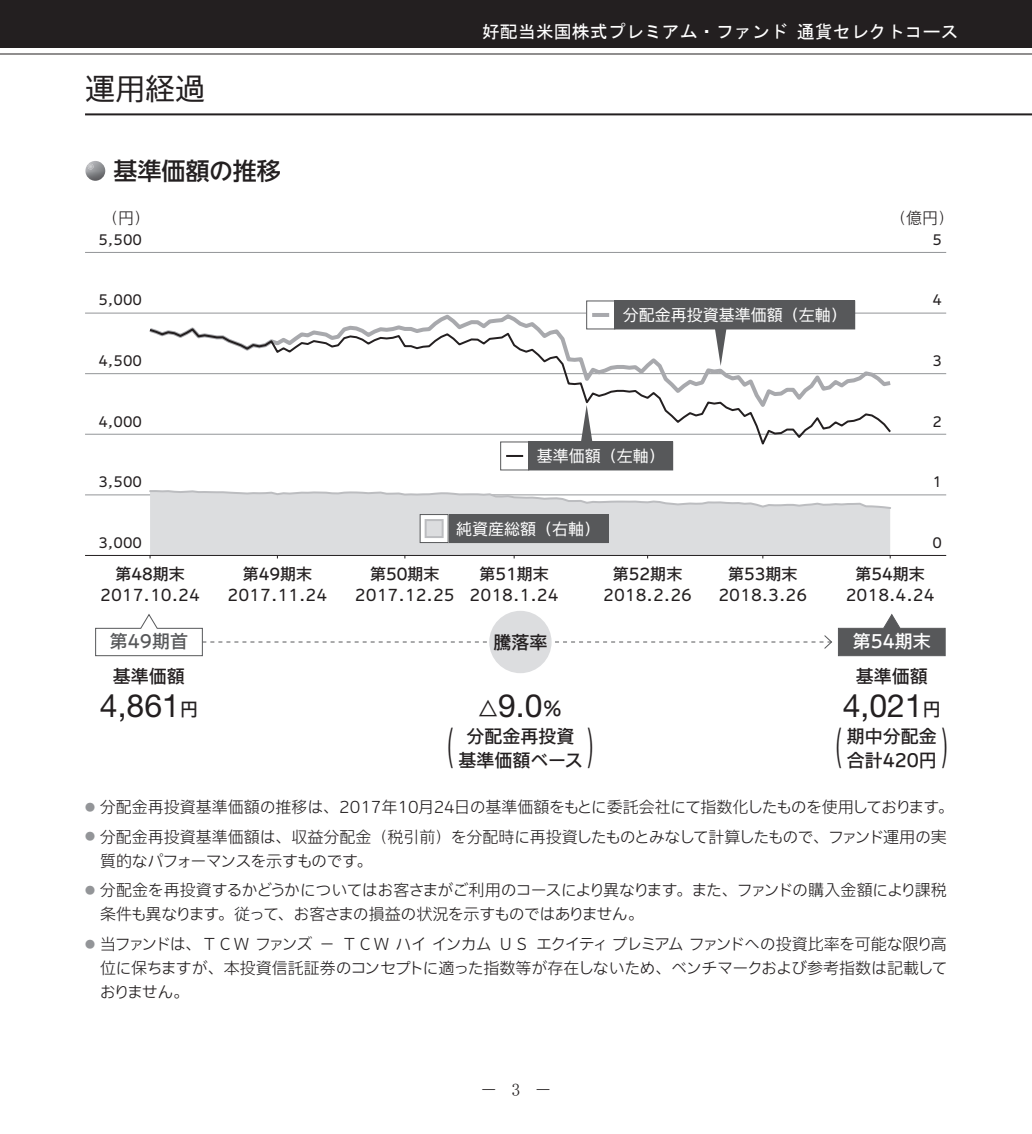
<style>
.page{position:relative;width:1032px;height:1134px;background:#fff}
.page>*{position:absolute;margin:0;border:0;box-sizing:border-box;transform-origin:0 0}
.t1{font:45px "Iwa UCDA Goth Std Th 90 msp RKSJ H";color:#231f20;scale:.4 1}
.t2{font:32px "Helvetica Neue LT Std";color:#231f20}
.t3{font:30px "Iwa UCDA Goth Std R2 90 msp RKSJ H";color:#231f20}
.t4{font:24px "UD Shin Go NT Pr 6 Medium 90 msp RKSJ H";color:#231f20}
.t5{font:18px/24px "Iwa UCDA Goth Std Md 90 msp RKSJ H";color:#231f20;text-align:center}
.t6{font:18px "MS Gothic";color:#fff}
.t7{font:18px "MS Mincho";color:#231f20}
.t8{font:18px "Iwa UCDA Goth Std Md 90 msp RKSJ H";color:#57585a}
.t9{font:18px "Iwa UCDA Goth Std Md 90 msp RKSJ H";color:#fff}
.t10{font:16px/24px "Iwa UCDA Goth Std Lt 90 msp RKSJ H";letter-spacing:-.03em;color:#231f20}
.t11{font:16px/24px "Iwa UCDA Goth Std Lt 90 msp RKSJ H";letter-spacing:-.05em;color:#231f20}
.t12{font:16px "Iwa UCDA Goth Std Th 90 msp RKSJ H";color:#231f20}
.t13{font:16px "Iwa UCDA Goth Std Lt 90 msp RKSJ H";letter-spacing:-.01em;color:#231f20}
.t14{font:16px "Iwa UCDA Goth Std Md 90 msp RKSJ H";color:#231f20}
.t15{font:16px "Iwa UCDA Goth Std Th 90 msp RKSJ H";color:#fff}
.t16{font:14px "Iwa UCDA Goth Std Th 90 msp RKSJ H";color:#231f20}
.s1{font-family:"Iwa UCDA Goth Std Md 90 msp RKSJ H";font-size:18px}
.s2{font-family:"Iwa UCDA Goth Std Md 90 msp RKSJ H";font-size:20px}
.s3{font-size:10px;color:#939598}
</style>
<div class="page">
<div style="left:0;top:0;width:1032px;height:48px;background:#231f20"></div>
<hr style="left:0;top:53px;width:1032px;height:1px;background:#231f20">
<img style="left:85px;top:161px;width:20px;height:20px">
<svg style="left:88px;top:164px;width:6px;height:5px"></svg>
<hr style="left:85px;top:494px;width:861px;height:1px;background:#939598">
<hr style="left:85px;top:434px;width:861px;height:1px;background:#939598">
<hr style="left:85px;top:373px;width:861px;height:1px;background:#939598">
<hr style="left:85px;top:313px;width:861px;height:1px;background:#939598">
<hr style="left:85px;top:252px;width:861px;height:1px;background:#939598">
<div style="left:150px;top:510px;width:740px;height:45px;background:#dcdddf"></div>
<svg style="left:148px;top:490px;width:744px;height:20px"></svg>
<svg style="left:145px;top:312px;width:750px;height:63px"></svg>
<svg style="left:148px;top:327px;width:745px;height:122px"></svg>
<hr style="left:85px;top:555px;width:861px;height:1px;background:#231f20">
<svg style="left:579px;top:405px;width:15px;height:36px"></svg>
<div style="left:501px;top:442px;width:28px;height:28px;background:#fff"></div>
<div style="left:500px;top:441px;width:29px;height:29px;border:1px solid #57585a"></div>
<div style="left:529px;top:442px;width:144px;height:28px;background:#57585a"></div>
<div style="left:528px;top:441px;width:145px;height:29px;border:1px solid #57585a"></div>
<svg style="left:506px;top:455px;width:17px;height:2px"></svg>
<svg style="left:713px;top:329px;width:15px;height:37px"></svg>
<div style="left:587px;top:301px;width:28px;height:28px;background:#fff"></div>
<div style="left:586px;top:300px;width:29px;height:29px;border:1px solid #57585a"></div>
<div style="left:615px;top:301px;width:240px;height:28px;background:#57585a"></div>
<div style="left:614px;top:300px;width:241px;height:29px;border:1px solid #57585a"></div>
<hr style="left:592px;top:313px;width:17px;height:4px;background:#a8a9ad">
<div style="left:448px;top:514px;width:160px;height:28px;background:#57585a"></div>
<div style="left:448px;top:514px;width:161px;height:29px;border:1px solid #57585a"></div>
<div style="left:420px;top:514px;width:28px;height:28px;background:#fff"></div>
<div style="left:420px;top:514px;width:29px;height:29px;border:1px solid #57585a"></div>
<div style="left:426px;top:520px;width:17px;height:17px;background:#dcdddf"></div>
<div style="left:425px;top:519px;width:19px;height:19px;border:2px solid #bcbdc0"></div>
<svg style="left:95px;top:613px;width:851px;height:44px"></svg>
<div style="left:489px;top:611px;width:62px;height:62px;background:#dcdddf;border-radius:50%"></div>
<hr style="left:85px;top:113px;width:947px;height:2px;background:#231f20">
<h3 class="t3" style="left:85px;top:78px;width:122px">運用経過</h3>
<h3 class="t4" style="left:113px;top:162px;width:169px">基準価額の推移</h3>
<p class="t6" style="left:482px;top:23px;width:478px">好配当米国株式プレミアム・ファンド 通貨セレクトコース</p>
<p class="t10" style="left:102px;top:208px;width:49px">（円）</p>
<p class="t10" style="left:890px;top:208px;width:65px">（億円）</p>
<p class="t16" style="left:98px;top:234px;width:45px">5,500</p>
<p class="t16" style="left:932px;top:234px;width:11px">5</p>
<p class="t16" style="left:98px;top:295px;width:45px">5,000</p>
<p class="t15" style="left:623px;top:309px;width:225px">分配金再投資基準価額（左軸）</p>
<p class="t16" style="left:932px;top:295px;width:11px">4</p>
<p class="t16" style="left:98px;top:355px;width:45px">4,500</p>
<p class="t16" style="left:932px;top:355px;width:11px">3</p>
<p class="t16" style="left:98px;top:416px;width:45px">4,000</p>
<p class="t16" style="left:932px;top:416px;width:11px">2</p>
<p class="t15" style="left:537px;top:450px;width:129px">基準価額（左軸）</p>
<p class="t16" style="left:98px;top:477px;width:45px">3,500</p>
<p class="t16" style="left:932px;top:477px;width:11px">1</p>
<p class="t16" style="left:98px;top:537px;width:45px">3,000</p>
<p class="t15" style="left:456px;top:523px;width:145px">純資産総額（右軸）</p>
<p class="t16" style="left:932px;top:537px;width:11px">0</p>
<p class="t14" style="left:115px;top:567px;width:71px">第48期末</p>
<p class="t12" style="left:100px;top:588px;width:101px">2017.10.24</p>
<p class="t14" style="left:243px;top:567px;width:71px">第49期末</p>
<p class="t12" style="left:227px;top:588px;width:101px">2017.11.24</p>
<p class="t14" style="left:370px;top:567px;width:71px">第50期末</p>
<p class="t12" style="left:355px;top:588px;width:101px">2017.12.25</p>
<p class="t14" style="left:479px;top:567px;width:71px">第51期末</p>
<p class="t12" style="left:470px;top:588px;width:90px">2018.1.24</p>
<p class="t14" style="left:613px;top:567px;width:71px">第52期末</p>
<p class="t12" style="left:603px;top:588px;width:90px">2018.2.26</p>
<p class="t14" style="left:728px;top:567px;width:71px">第53期末</p>
<p class="t12" style="left:718px;top:588px;width:90px">2018.3.26</p>
<p class="t14" style="left:855px;top:567px;width:71px">第54期末</p>
<p class="t12" style="left:846px;top:588px;width:90px">2018.4.24</p>
<p class="t8" style="left:110px;top:635px;width:80px">第49期首</p>
<p class="t5" style="left:493px;top:632px;width:55px">騰落率</p>
<p class="t9" style="left:853px;top:635px;width:80px">第54期末</p>
<p class="t5" style="left:113px;top:667px;width:73px">基準価額</p>
<p class="t5" style="left:856px;top:667px;width:73px">基準価額</p>
<h2 class="t2" style="left:100px;top:687px;width:100px">4,861<span class="s1">円</span></h2>
<h2 class="t2" style="left:478px;top:687px;width:86px"><span class="s2">△</span>9.0<span class="s2">％</span></h2>
<h2 class="t2" style="left:843px;top:687px;width:100px">4,021<span class="s1">円</span></h2>
<h1 class="t1" style="left:447px;top:731px;width:20px">(</h1>
<h1 class="t1" style="left:587px;top:731px;width:19px">)</h1>
<p class="t5" style="left:459px;top:726px;width:126px">分配金再投資基準価額ベース</p>
<h1 class="t1" style="left:835px;top:731px;width:20px">(</h1>
<h1 class="t1" style="left:941px;top:731px;width:19px">)</h1>
<p class="t5" style="left:847px;top:726px;width:92px;text-align:left">期中分配金合計420円</p>
<p class="t13" style="left:85px;top:801px;width:870px"><span class="s3">●</span> 分配金再投資基準価額の推移は、2017年10月24日の基準価額をもとに委託会社にて指数化したものを使用しております。</p>
<p class="t10" style="left:100px;top:827px;width:848px;text-indent:-15px"><span class="s3">●</span> 分配金再投資基準価額は、収益分配金（税引前）を分配時に再投資したものとみなして計算したもので、ファンド運用の実質的なパフォーマンスを示すものです。</p>
<p class="t11" style="left:100px;top:880px;width:848px;text-indent:-15px"><span class="s3">●</span> 分配金を再投資するかどうかについてはお客さまがご利用のコースにより異なります。また、ファンドの購入金額により課税条件も異なります。従って、お客さまの損益の状況を示すものではありません。</p>
<p class="t10" style="left:100px;top:934px;width:849px;text-align:justify;text-indent:-15px"><span class="s3">●</span> 当ファンドは、ＴＣＷ ファンズ － ＴＣＷ ハイ インカム ＵＳ エクイティ プレミアム ファンドへの投資比率を可能な限り高位に保ちますが、本投資信託証券のコンセプトに適った指数等が存在しないため、ベンチマークおよび参考指数は記載しておりません。</p>
<p class="t7" style="left:511px;top:1081px;width:10px">3</p>
<p class="t7" style="left:480px;top:1081px;width:73px">－　　－</p>
</div>
